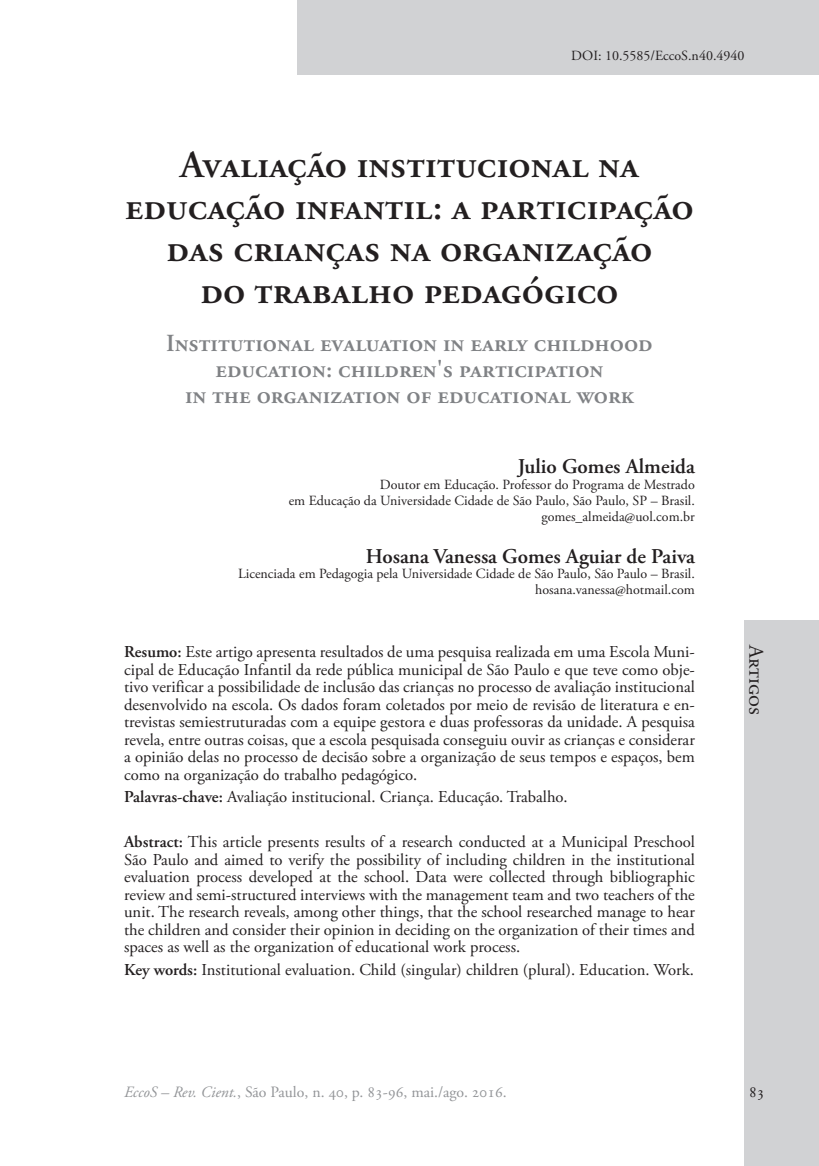
<style>
.page{position:relative;width:819px;height:1166px;background:#fff}
.page>*{position:absolute;margin:0;border:0;box-sizing:border-box;transform-origin:0 0}
.t1{font:600 38.5px/42px "Adobe Garamond Pro";color:#231f20;text-align:center}
.t2{font:600 24.5px/26.2px "Adobe Garamond Pro";color:#808285;text-align:center}
.t3{font:600 21px "Adobe Garamond Pro";letter-spacing:-.005em;color:#231f20}
.t4{font:21px "Adobe Garamond Pro";color:#231f20}
.t5{font:16.62px/17.5px "Adobe Garamond Pro";color:#231f20;text-align:justify}
.t6{font:15.75px "Adobe Garamond Pro";color:#939598}
.t7{font:15.75px "Adobe Garamond Pro";color:#231f20}
.t8{font:14px/15.8px "Adobe Garamond Pro";color:#231f20;text-align:right}
.s1{font-weight:600}
.s2{font-style:italic}
</style>
<div class="page">
<div style="left:298px;top:0;width:521px;height:74px;background:#d1d2d4"></div>
<div style="left:744px;top:620px;width:75px;height:546px;background:#d1d2d4"></div>
<p class="t8" style="left:571px;top:48px;width:175px">DOI: 10.5585/EccoS.n40.4940</p>
<h1 class="t1" style="left:125px;top:144px;width:570px">Avaliação institucional na educação infantil: a participação das crianças na organização<br>do trabalho pedagógico</h1>
<h2 class="t2" style="left:166px;top:330px;width:488px">Institutional evaluation in early childhood education: children's participation<br>in the organization of educational work</h2>
<p class="t3" style="left:518px;top:455px;width:179px">Julio Gomes Almeida</p>
<p class="t8" style="left:288px;top:477px;width:407px">Doutor em Educação. Professor do Programa de Mestrado<br>em Educação da Universidade Cidade de São Paulo, São Paulo, SP – Brasil. gomes_almeida@uol.com.br</p>
<p class="t3" style="left:366px;top:544px;width:331px">Hosana Vanessa Gomes Aguiar de Paiva</p>
<p class="t8" style="left:238px;top:567px;width:458px">Licenciada em Pedagogia pela Universidade Cidade de São Paulo, São Paulo – Brasil. hosana.vanessa@hotmail.com</p>
<p class="t5" style="left:124px;top:644px;width:572px"><span class="s1">Resumo:</span> Este artigo apresenta resultados de uma pesquisa realizada em uma Escola Muni&shy;cipal de Educação Infantil da rede pública municipal de São Paulo e que teve como obje&shy;tivo verificar a possibilidade de inclusão das crianças no processo de avaliação institucional desenvolvido na escola. Os dados foram coletados por meio de revisão de literatura e en&shy;trevistas semiestruturadas com a equipe gestora e duas professoras da unidade. A pesquisa revela, entre outras coisas, que a escola pesquisada conseguiu ouvir as crianças e considerar a opinião delas no processo de decisão sobre a organização de seus tempos e espaços, bem como na organização do trabalho pedagógico.</p>
<p class="t5" style="left:124px;top:789px;width:445px"><span class="s1">Palavras-chave:</span> Avaliação institucional. Criança. Educação. Trabalho.</p>
<p class="t5" style="left:124px;top:833px;width:572px"><span class="s1">Abstract:</span> This article presents results of a research conducted at a Municipal Preschool São Paulo and aimed to verify the possibility of including children in the institutional evaluation process developed at the school. Data were collected through bibliographic review and semi-structured interviews with the management team and two teachers of the unit. The research reveals, among other things, that the school researched manage to hear the children and consider their opinion in deciding on the organization of their times and spaces as well as the organization of educational work process.</p>
<p class="t5" style="left:124px;top:961px;width:571px"><span class="s1">Key words:</span> Institutional evaluation. Child (singular) children (plural). Education. Work.</p>
<p class="t4" style="left:768px;top:645px;width:71px;rotate:90deg">Artigos</p>
<p class="t4" style="left:768px;top:645px;width:101px;rotate:90deg">Expediente</p>
<p class="t6" style="left:124px;top:1083px;width:384px"><span class="s2">EccoS – Rev. Cient.</span>, São Paulo, n. 40, p. 83-96, mai./ago. 2016.</p>
<p class="t7" style="left:749px;top:1083px;width:17px">83</p>
</div>
